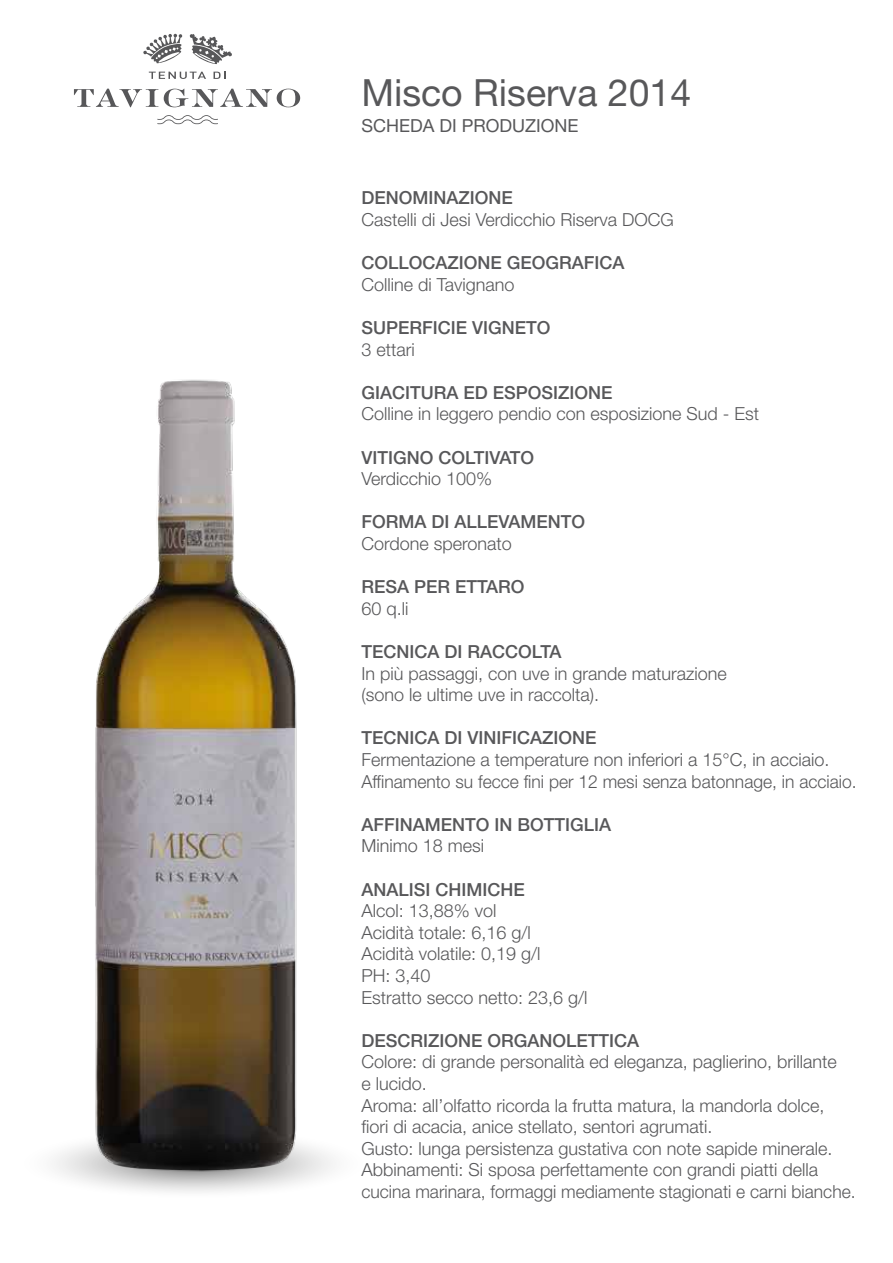
<style>
.page{position:relative;width:893px;height:1263px;background:#fff}
.page>*{position:absolute;margin:0;border:0;box-sizing:border-box;transform-origin:0 0}
.t1{font:37.5px "Helvetica Neue";color:#58585a}
.t2{font:300 18px/21.6px "Helvetica Neue";color:#58585a}
.t3{font:500 18px "Helvetica Neue";color:#58585a}
.t4{font:18px "Helvetica Neue";color:#58585a}
</style>
<div class="page">
<img style="left:95px;top:379px;width:202px;height:740px">
<svg style="left:149px;top:72px;width:57px;height:7px"></svg>
<svg style="left:214px;top:72px;width:12px;height:7px"></svg>
<svg style="left:74px;top:89px;width:84px;height:18px"></svg>
<svg style="left:164px;top:89px;width:136px;height:18px"></svg>
<svg style="left:143px;top:34px;width:39px;height:30px"></svg>
<svg style="left:190px;top:34px;width:42px;height:30px"></svg>
<svg style="left:157px;top:115px;width:61px;height:9px"></svg>
<svg style="left:54px;top:1119px;width:279px;height:73px"></svg>
<h1 class="t1" style="left:361px;top:71px;width:331px">Misco Riserva 2014</h1>
<p class="t4" style="left:361px;top:115px;width:219px">SCHEDA DI PRODUZIONE</p>
<p class="t3" style="left:361px;top:187px;width:153px">DENOMINAZIONE</p>
<p class="t2" style="left:361px;top:208px;width:314px">Castelli di Jesi Verdicchio Riserva DOCG</p>
<p class="t3" style="left:361px;top:252px;width:265px">COLLOCAZIONE GEOGRAFICA</p>
<p class="t2" style="left:361px;top:273px;width:155px">Colline di Tavignano</p>
<p class="t3" style="left:361px;top:317px;width:191px">SUPERFICIE VIGNETO</p>
<p class="t2" style="left:361px;top:338px;width:55px">3 ettari</p>
<p class="t3" style="left:361px;top:382px;width:253px">GIACITURA ED ESPOSIZIONE</p>
<p class="t2" style="left:361px;top:403px;width:399px">Colline in leggero pendio con esposizione Sud - Est</p>
<p class="t3" style="left:361px;top:446px;width:174px">VITIGNO COLTIVATO</p>
<p class="t2" style="left:361px;top:468px;width:132px">Verdicchio 100%</p>
<p class="t3" style="left:361px;top:511px;width:225px">FORMA DI ALLEVAMENTO</p>
<p class="t2" style="left:361px;top:532px;width:152px">Cordone speronato</p>
<p class="t3" style="left:361px;top:576px;width:165px">RESA PER ETTARO</p>
<p class="t2" style="left:361px;top:597px;width:49px">60 q.li</p>
<p class="t3" style="left:361px;top:641px;width:202px">TECNICA DI RACCOLTA</p>
<p class="t2" style="left:361px;top:662px;width:367px">In più passaggi, con uve in grande maturazione (sono le ultime uve in raccolta).</p>
<p class="t3" style="left:361px;top:727px;width:237px">TECNICA DI VINIFICAZIONE</p>
<p class="t2" style="left:361px;top:748px;width:497px">Fermentazione a temperature non inferiori a 15°C, in acciaio.<br>Affinamento su fecce fini per 12 mesi senza batonnage, in acciaio.</p>
<p class="t3" style="left:361px;top:814px;width:251px">AFFINAMENTO IN BOTTIGLIA</p>
<p class="t2" style="left:361px;top:835px;width:124px">Minimo 18 mesi</p>
<p class="t3" style="left:361px;top:878px;width:165px">ANALISI CHIMICHE</p>
<p class="t2" style="left:361px;top:900px;width:228px">Alcol: 13,88% vol<br>Acidità totale: 6,16 g/l<br>Acidità volatile: 0,19 g/l<br>PH: 3,40<br>Estratto secco netto: 23,6 g/l</p>
<p class="t3" style="left:361px;top:1030px;width:279px">DESCRIZIONE ORGANOLETTICA</p>
<p class="t2" style="left:361px;top:1051px;width:496px">Colore: di grande personalità ed eleganza, paglierino, brillante<br>e lucido.<br>Aroma: all’olfatto ricorda la frutta matura, la mandorla dolce, fiori di acacia, anice stellato, sentori agrumati.<br>Gusto: lunga persistenza gustativa con note sapide minerale.<br>Abbinamenti: Si sposa perfettamente con grandi piatti della cucina marinara, formaggi mediamente stagionati e carni bianche.</p>
</div>
